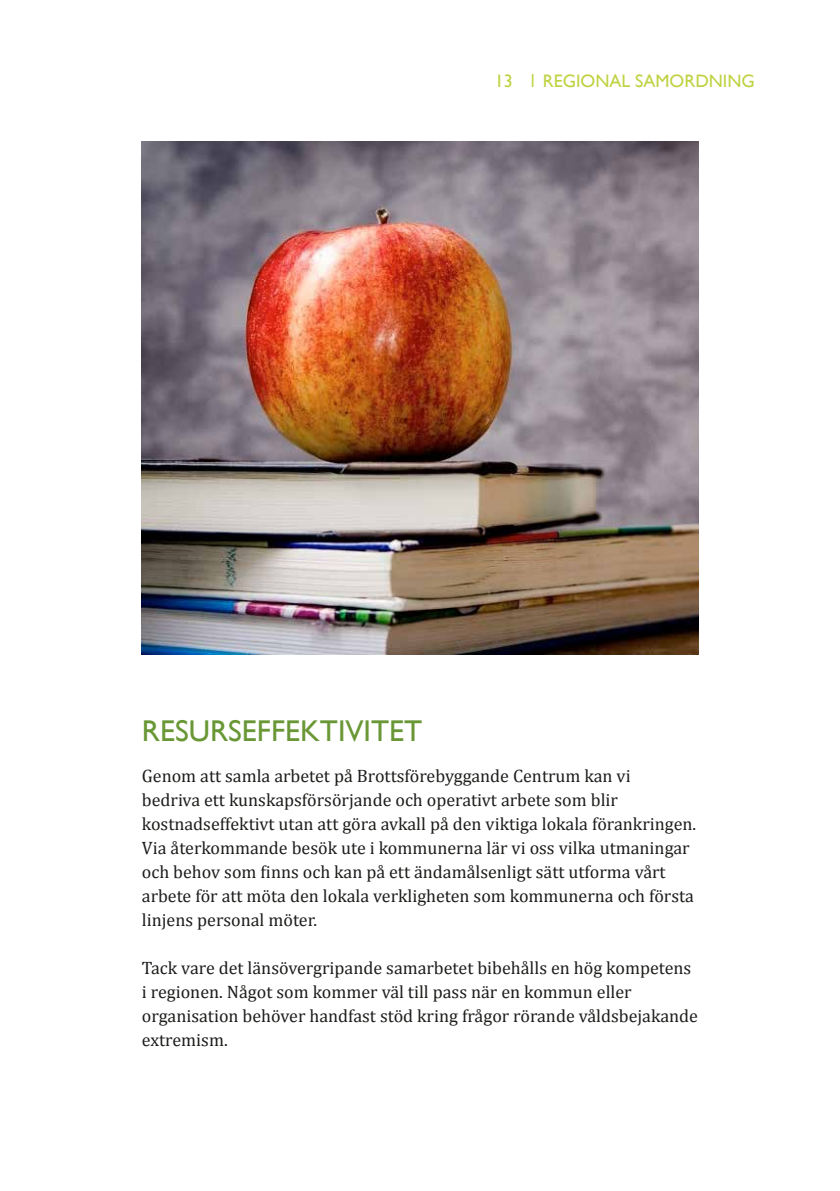
<style>
.page{position:relative;width:840px;height:1191px;background:#fff}
.page>*{position:absolute;margin:0;border:0;box-sizing:border-box;transform-origin:0 0}
.t1{font:30px "Gill Sans";color:#699735}
.t2{font:18px/24px "Cambria";color:#1d1d1b}
.t3{font:18px "Gill Sans";color:#c0d242}
.s1{font-family:"Helvetica Neue"}
</style>
<div class="page">
<img style="left:142px;top:142px;width:555px;height:512px">
<p class="t3" style="left:494px;top:71px;width:261px">13 <span class="s1">l</span> REGIONAL SAMORDNING</p>
<h1 class="t1" style="left:142px;top:713px;width:281px">RESURSEFFEKTIVITET</h1>
<p class="t2" style="left:142px;top:764px;width:555px">Genom att samla arbetet på Brottsförebyggande Centrum kan vi<br>bedriva ett kunskapsförsörjande och operativt arbete som blir kostnadseffektivt utan att göra avkall på den viktiga lokala förankringen.<br>Via återkommande besök ute i kommunerna lär vi oss vilka utmaningar och behov som finns och kan på ett ändamålsenligt sätt utforma vårt arbete för att möta den lokala verkligheten som kommunerna och första linjens personal möter.</p>
<p class="t2" style="left:142px;top:956px;width:557px">Tack vare det länsövergripande samarbetet bibehålls en hög kompetens i regionen. Något som kommer väl till pass när en kommun eller organisation behöver handfast stöd kring frågor rörande våldsbejakande extremism.</p>
</div>
